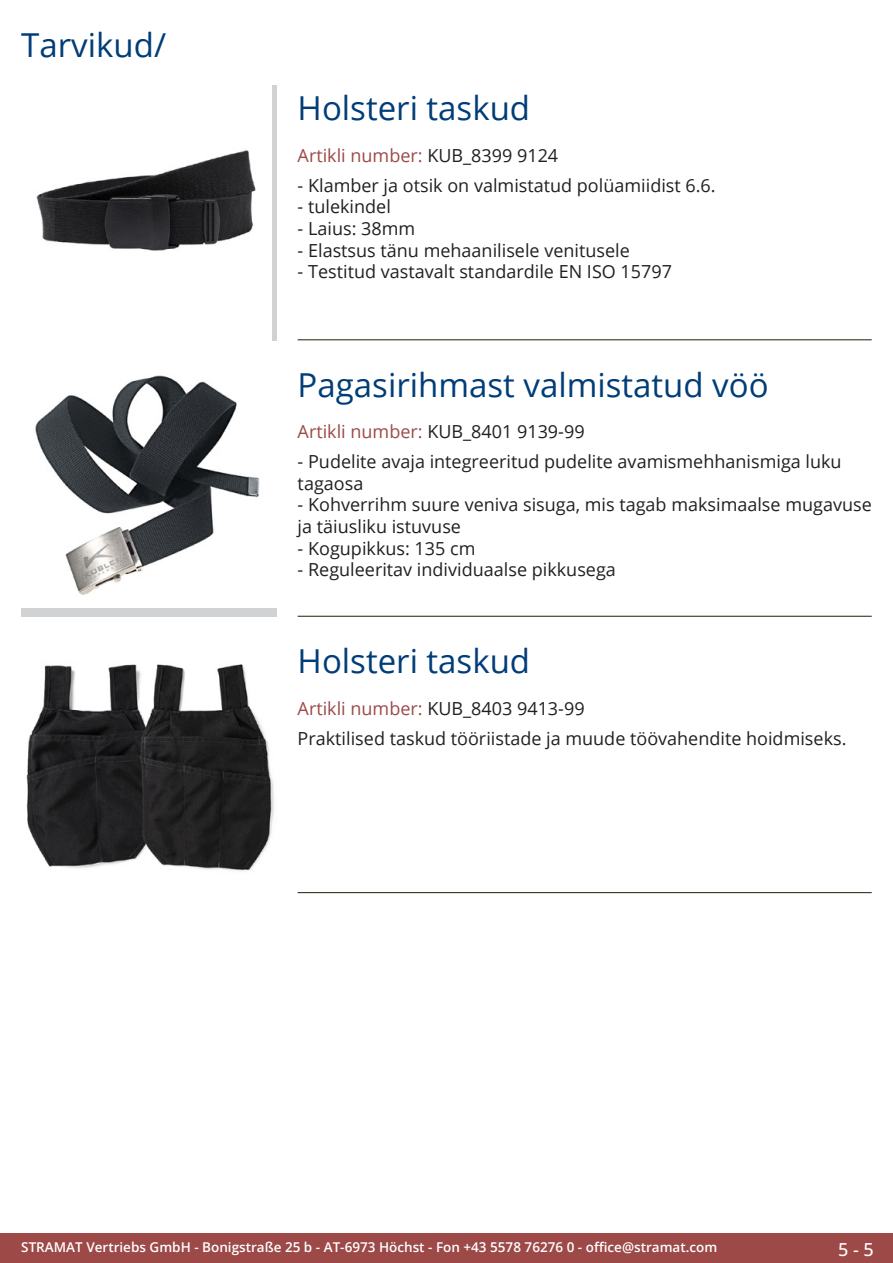
<style>
.page{position:relative;width:893px;height:1263px;background:#fff}
.page>*{position:absolute;margin:0;border:0;box-sizing:border-box;transform-origin:0 0}
.Produkttitel{font:33px "Open Sans";color:#003d78}
.RastTitel{font:33px "Open Sans";color:#003d78}
.Beschreibung_Text{font:18px/21.6px "Open Sans";color:#231f20}
.TechDaten_Überschrif{font:18px "Open Sans";color:#231f20}
.TechDaten_Überschrif-2{font:18px "Open Sans";color:#9c4948}
.t1{font:500 18px "Open Sans";color:#fff}
.t2{font:600 13.5px "Open Sans";color:#fff}
.s1{color:#231f20}
.s2{color:#9c4948}
</style>
<div class="page">
<div style="left:0;top:1233px;width:893px;height:30px;background:#9c4948"></div>
<hr style="left:298px;top:340px;width:574px;height:1px;background:#201d08">
<hr style="left:298px;top:616px;width:574px;height:1px;background:#201d08">
<hr style="left:298px;top:892px;width:574px;height:1px;background:#201d08">
<img style="left:36px;top:150px;width:220px;height:101px">
<div style="left:21px;top:361px;width:255px;height:256px;background:#d1d2d4"></div>
<img style="left:21px;top:361px;width:255px;height:247px">
<img style="left:26px;top:664px;width:248px;height:207px">
<p class="RastTitel" style="left:21px;top:22px;width:146px">Tarvikud/</p>
<p class="Produkttitel" style="left:298px;top:86px;width:234px">Holsteri taskud</p>
<p class="TechDaten_Überschrif-2" style="left:298px;top:143px;width:262px">Artikli number: <span class="s1">KUB_8399 9124</span></p>
<p class="Beschreibung_Text" style="left:298px;top:174px;width:420px">- Klamber ja otsik on valmistatud polüamiidist 6.6.</p>
<p class="Beschreibung_Text" style="left:298px;top:196px;width:95px">- tulekindel</p>
<p class="Beschreibung_Text" style="left:298px;top:217px;width:119px">- Laius: 38mm</p>
<p class="Beschreibung_Text" style="left:298px;top:239px;width:334px">- Elastsus tänu mehaanilisele venitusele</p>
<p class="Beschreibung_Text" style="left:298px;top:260px;width:376px">- Testitud vastavalt standardile EN ISO 15797</p>
<p class="Produkttitel" style="left:298px;top:362px;width:472px">Pagasirihmast valmistatud vöö</p>
<p class="TechDaten_Überschrif" style="left:298px;top:420px;width:288px"><span class="s2">Artikli number:</span> KUB_8401 9139-99</p>
<p class="Beschreibung_Text" style="left:298px;top:450px;width:545px">- Pudelite avaja integreeritud pudelite avamismehhanismiga luku tagaosa</p>
<p class="Beschreibung_Text" style="left:298px;top:494px;width:576px">- Kohverrihm suure veniva sisuga, mis tagab maksimaalse mugavuse ja täiusliku istuvuse</p>
<p class="Beschreibung_Text" style="left:298px;top:537px;width:179px">- Kogupikkus: 135 cm</p>
<p class="Beschreibung_Text" style="left:298px;top:558px;width:320px">- Reguleeritav individuaalse pikkusega</p>
<p class="Produkttitel" style="left:298px;top:638px;width:234px">Holsteri taskud</p>
<p class="TechDaten_Überschrif" style="left:298px;top:696px;width:288px"><span class="s2">Artikli number:</span> KUB_8403 9413-99</p>
<p class="Beschreibung_Text" style="left:298px;top:727px;width:550px">Praktilised taskud tööriistade ja muude töövahendite hoidmiseks.</p>
<p class="t2" style="left:21px;top:1238px;width:698px">STRAMAT Vertriebs GmbH - Bonigstraße 25 b - AT-6973 Höchst - Fon +43 5578 76276 0 - office@stramat.com</p>
<p class="t1" style="left:838px;top:1237px;width:37px">5 - 5</p>
</div>
